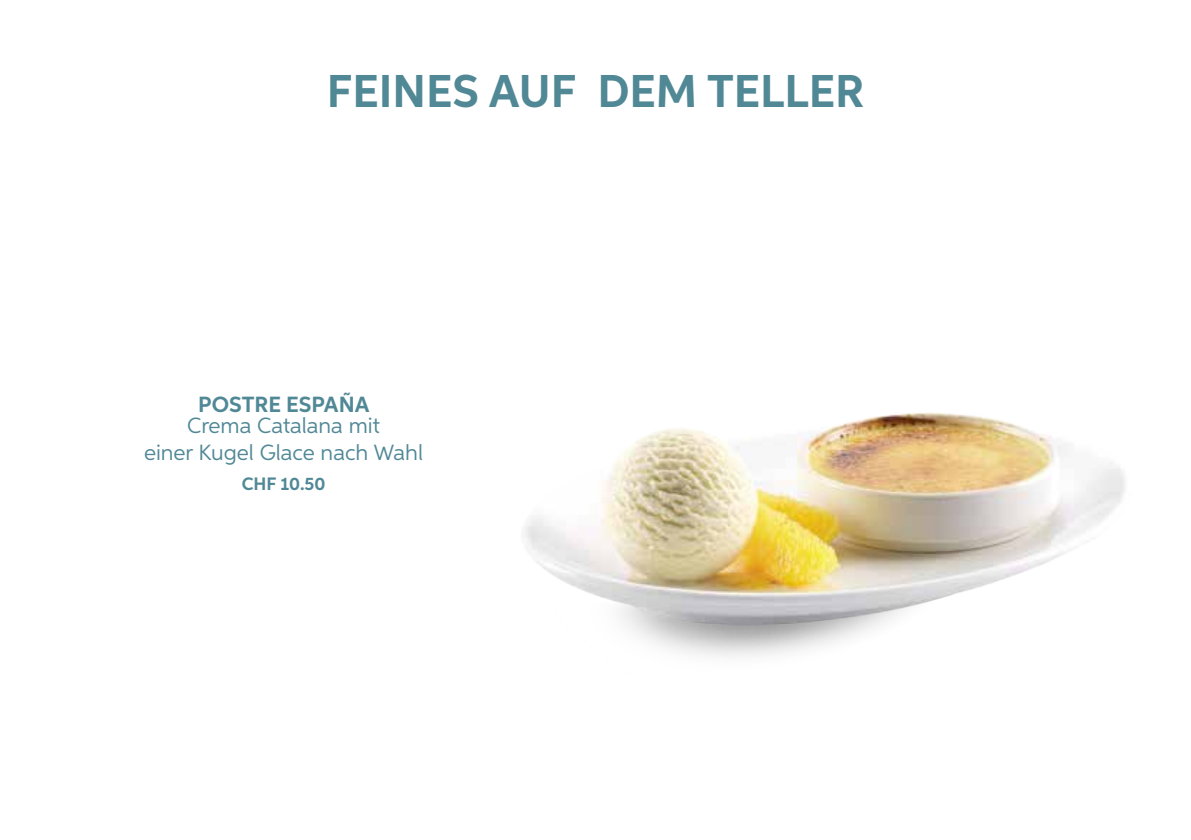
<style>
.page{position:relative;width:1191px;height:840px;background:#fff}
.page>*{position:absolute;margin:0;border:0;box-sizing:border-box;transform-origin:0 0}
.t1{font:700 46px "Aspira";color:#518896}
.t2{font:22px/26.4px "Aspira";color:#518896;text-align:center}
.t3{font:700 22px "Aspira";color:#518896}
.t4{font:700 18px "Aspira";color:#518896}
</style>
<div class="page">
<img style="left:524px;top:413px;width:601px;height:212px">
<h1 class="t1" style="left:327px;top:63px;width:539px">FEINES AUF DEM TELLER</h1>
<p class="t3" style="left:198px;top:390px;width:173px">POSTRE ESPAÑA</p>
<p class="t2" style="left:144px;top:412px;width:280px">Crema Catalana mit<br>einer Kugel Glace nach Wahl</p>
<p class="t4" style="left:242px;top:472px;width:85px">CHF 10.50</p>
</div>
